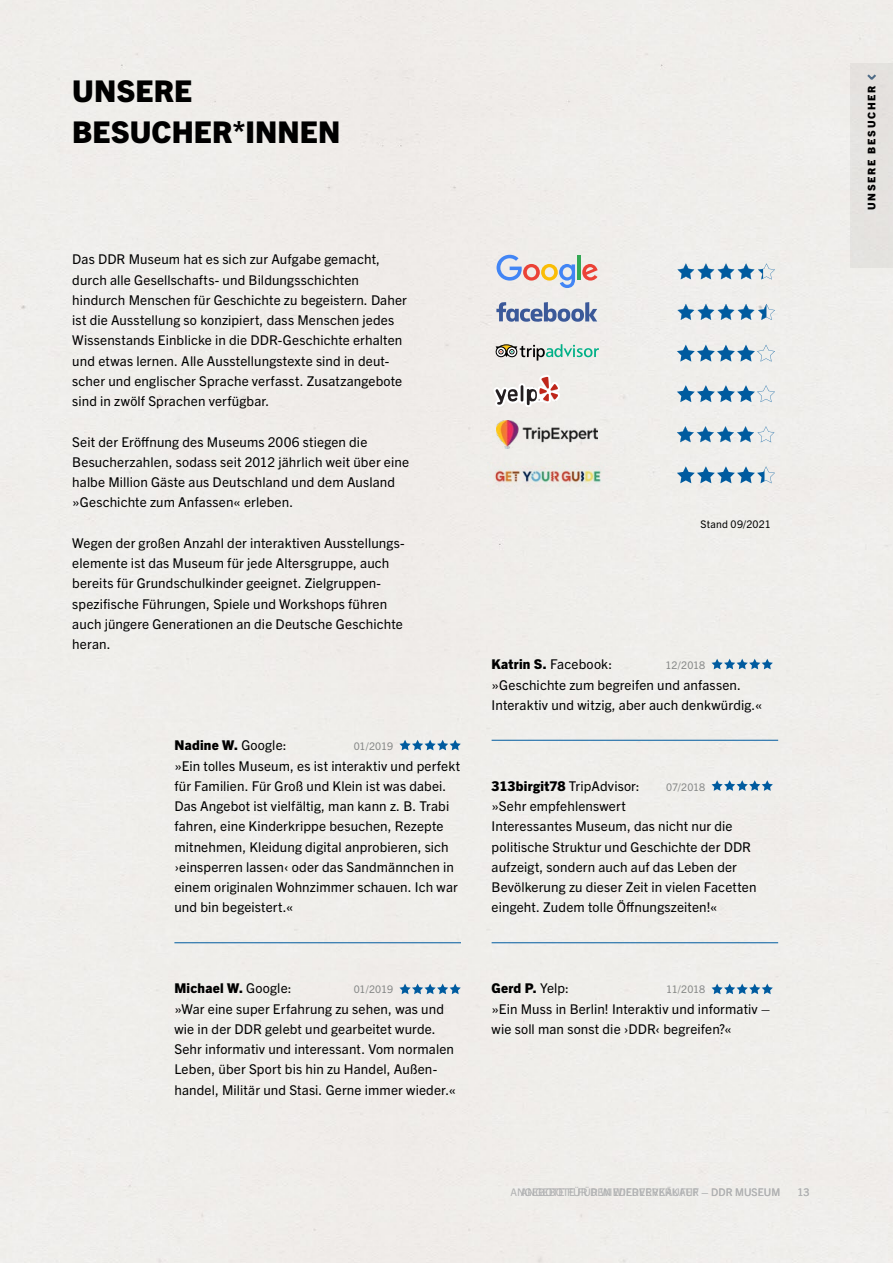
<style>
.page{position:relative;width:893px;height:1263px;background:#efeeea}
.page>*{position:absolute;margin:0;border:0;box-sizing:border-box;transform-origin:0 0}
.t1{font:800 30px/40.5px "Trade Gothic Next LT Pro";letter-spacing:.005em;color:#000}
.t2{font:13.5px/20.2px "Trade Gothic Next LT Pro";letter-spacing:.01em;color:#000}
.t3{font:10.5px "Trade Gothic Next LT Pro";letter-spacing:.015em;color:#b1b2b3}
.t4{font:10.5px "Trade Gothic Next LT Pro";letter-spacing:-.005em;color:#858786}
.t5{font:800 10.5px "Trade Gothic Next LT Pro";letter-spacing:.17em;color:#000}
.t6{font:10.5px "Trade Gothic Next LT Pro";letter-spacing:.015em;color:#000}
.s1{font-weight:800}
</style>
<div class="page">
<div style="left:850px;top:64px;width:43px;height:204px;background:#e4e2df"></div>
<svg style="left:867px;top:74px;width:9px;height:6px"></svg>
<hr style="left:174px;top:942px;width:287px;height:1px;background:#005b9f">
<hr style="left:492px;top:942px;width:286px;height:1px;background:#005b9f">
<hr style="left:492px;top:740px;width:286px;height:1px;background:#005b9f">
<svg style="left:399px;top:740px;width:62px;height:10px"></svg>
<svg style="left:399px;top:983px;width:62px;height:11px"></svg>
<svg style="left:711px;top:983px;width:62px;height:11px"></svg>
<svg style="left:711px;top:780px;width:62px;height:11px"></svg>
<svg style="left:711px;top:659px;width:62px;height:10px"></svg>
<hr style="left:577px;top:256px;width:4px;height:24px;background:#33a854">
<svg style="left:582px;top:264px;width:16px;height:17px"></svg>
<svg style="left:497px;top:255px;width:78px;height:33px;background:#d0cdd4"></svg>
<svg style="left:496px;top:301px;width:101px;height:21px;background:#a2adc7"></svg>
<svg style="left:495px;top:342px;width:104px;height:19px;background:#b9cac1"></svg>
<svg style="left:677px;top:345px;width:98px;height:17px;background:#a1bed2"></svg>
<svg style="left:677px;top:385px;width:98px;height:17px;background:#a1bed2"></svg>
<svg style="left:493px;top:374px;width:67px;height:33px"></svg>
<img style="left:496px;top:421px;width:101px;height:28px">
<img style="left:487px;top:463px;width:124px;height:26px">
<svg style="left:677px;top:466px;width:98px;height:17px;background:#9cbad0"></svg>
<svg style="left:677px;top:263px;width:98px;height:17px;background:#a6c1d4"></svg>
<svg style="left:677px;top:304px;width:98px;height:16px;background:#9cbbd1"></svg>
<svg style="left:677px;top:426px;width:97px;height:16px;background:#a4bfd3"></svg>
<h1 class="t1" style="left:72px;top:69px;width:270px">UNSERE<br>BESUCHER*INNEN</h1>
<p class="t2" style="left:72px;top:248px;width:336px">Das DDR Museum hat es sich zur Aufgabe gemacht, durch alle Gesellschafts- und Bildungsschichten hindurch Menschen für Geschichte zu begeistern. Daher ist die Ausstellung so konzipiert, dass Menschen jedes Wissenstands Einblicke in die DDR-Geschichte erhalten und etwas lernen. Alle Ausstellungstexte sind in deut&shy;scher und englischer Sprache verfasst. Zusatzangebote sind in zwölf Sprachen verfügbar.</p>
<p class="t2" style="left:72px;top:431px;width:338px">Seit der Eröffnung des Museums 2006 stiegen die Besucherzahlen, sodass seit 2012 jährlich weit über eine halbe Million Gäste aus Deutschland und dem Ausland »Geschichte zum Anfassen« erleben.</p>
<p class="t2" style="left:72px;top:532px;width:334px">Wegen der großen Anzahl der interaktiven Ausstellungs&shy;elemente ist das Museum für jede Altersgruppe, auch bereits für Grundschulkinder geeignet. Zielgruppen&shy;spezifische Führungen, Spiele und Workshops führen auch jüngere Generationen an die Deutsche Geschichte heran.</p>
<p class="t2" style="left:174px;top:734px;width:287px"><span class="s1">Nadine W.</span> Google:<br>»Ein tolles Museum, es ist interaktiv und perfekt für Familien. Für Groß und Klein ist was dabei.<br>Das Angebot ist vielfältig, man kann z. B. Trabi fahren, eine Kinderkrippe besuchen, Rezepte mitnehmen, Kleidung digital anprobieren, sich ›einsperren lassen‹ oder das Sandmännchen in einem originalen Wohnzimmer schauen. Ich war und bin begeistert.«</p>
<p class="t4" style="left:354px;top:739px;width:41px">01/2019</p>
<p class="t2" style="left:174px;top:977px;width:283px"><span class="s1">Michael W.</span> Google:<br>»War eine super Erfahrung zu sehen, was und wie in der DDR gelebt und gearbeitet wurde.<br>Sehr informativ und interessant. Vom normalen Leben, über Sport bis hin zu Handel, Außen&shy;handel, Militär und Stasi. Gerne immer wieder.«</p>
<p class="t4" style="left:354px;top:982px;width:41px">01/2019</p>
<p class="t6" style="left:700px;top:516px;width:72px">Stand 09/2021</p>
<p class="t2" style="left:492px;top:653px;width:272px"><span class="s1">Katrin S.</span> Facebook:<br>»Geschichte zum begreifen und anfassen.<br>Interaktiv und witzig, aber auch denkwürdig.«</p>
<p class="t4" style="left:665px;top:658px;width:41px">12/2018</p>
<p class="t2" style="left:492px;top:775px;width:266px"><span class="s1">313birgit78</span> TripAdvisor:<br>»Sehr empfehlenswert<br>Interessantes Museum, das nicht nur die politische Struktur und Geschichte der DDR aufzeigt, sondern auch auf das Leben der Bevölkerung zu dieser Zeit in vielen Facetten eingeht. Zudem tolle Öffnungszeiten!«</p>
<p class="t4" style="left:666px;top:780px;width:40px">07/2018</p>
<p class="t2" style="left:492px;top:977px;width:280px"><span class="s1">Gerd P.</span> Yelp:<br>»Ein Muss in Berlin! Interaktiv und informativ – wie soll man sonst die ›DDR‹ begreifen?«</p>
<p class="t4" style="left:666px;top:982px;width:41px">11/2018</p>
<p class="t3" style="left:510px;top:1185px;width:190px">ANGEBOTE FÜR DEN WI DERVERKAUF</p>
<p class="t3" style="left:521px;top:1185px;width:261px">ANGEBOTE FÜR WIEDERVERKÄUFER – DDR MUSEUM</p>
<p class="t3" style="left:797px;top:1185px;width:14px">13</p>
<p class="t5" style="left:864px;top:210px;width:126px;rotate:-90deg">UNSERE BESUCHER</p>
</div>
